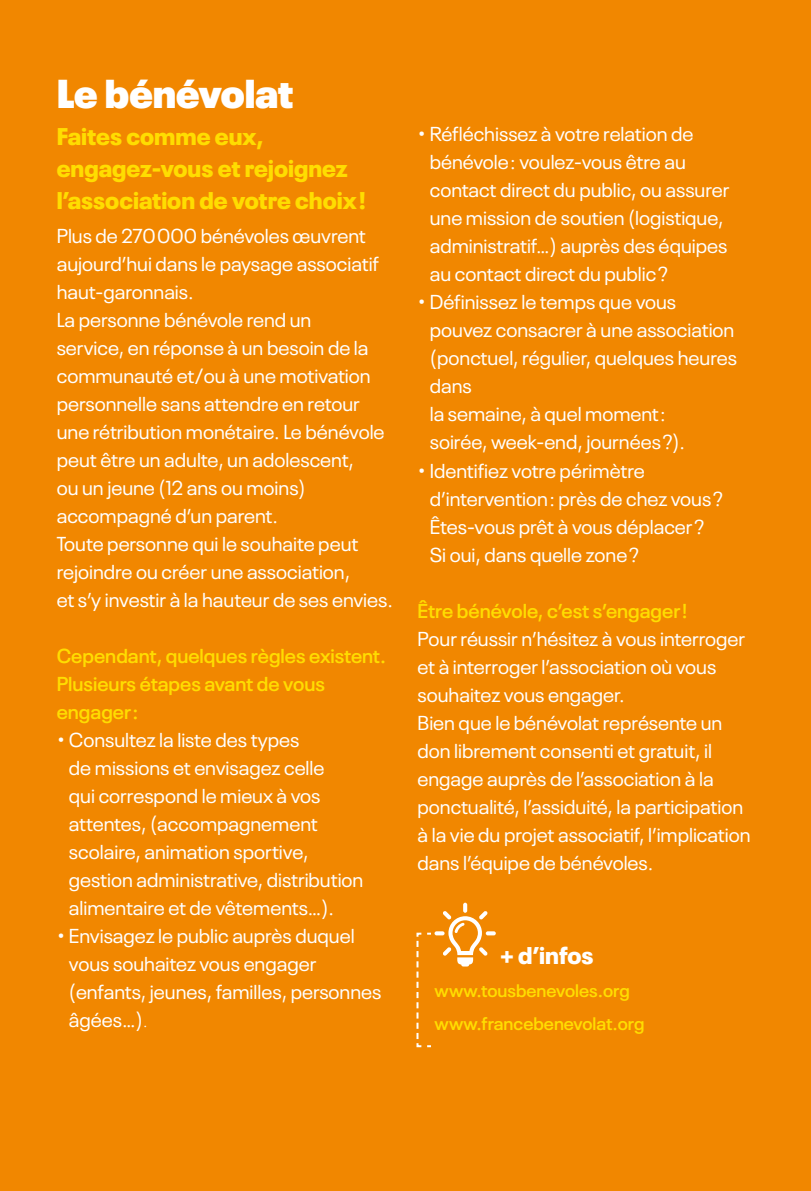
<style>
.page{position:relative;width:811px;height:1191px;background:#f18700}
.page>*{position:absolute;margin:0;border:0;box-sizing:border-box;transform-origin:0 0}
.t1{font:900 40px "Neue Plak";color:#fff}
.t2{font:900 24px/32px "Neue Plak";color:#fd0}
.t3{font:900 24px "Neue Plak";color:#fff}
.t4{font:20px/28px "Neue Plak";color:#fff}
.t5{font:600 20px/28px "Neue Plak";color:#fd0}
.t6{font:600 18px/33.4px "Neue Plak";color:#fd0}
.s1{font-weight:300}
</style>
<div class="page">
<svg style="left:416px;top:932px;width:15px;height:116px"></svg>
<svg style="left:463px;top:902px;width:4px;height:10px"></svg>
<svg style="left:434px;top:931px;width:10px;height:4px"></svg>
<svg style="left:486px;top:931px;width:10px;height:4px"></svg>
<svg style="left:443px;top:911px;width:44px;height:55px"></svg>
<h1 class="t1" style="left:57px;top:60px;width:238px">Le bénévolat</h1>
<p class="t2" style="left:57px;top:118px;width:311px">Faites comme eux, engagez-vous et rejoignez l’association de votre choix !</p>
<p class="t4" style="left:57px;top:220px;width:338px">Plus de 270 000 bénévoles œuvrent aujourd’hui dans le paysage associatif haut-garonnais.<br>La personne bénévole rend un<br>service, en réponse à un besoin de la communauté et/ou à une motivation personnelle sans attendre en retour une rétribution monétaire. Le bénévole peut être un adulte, un adolescent,<br>ou un jeune (12 ans ou moins) accompagné d’un parent.<br>Toute personne qui le souhaite peut rejoindre ou créer une association,<br>et s’y investir à la hauteur de ses envies.</p>
<p class="t5" style="left:57px;top:640px;width:331px">Cependant, quelques règles existent.<br>Plusieurs étapes avant de vous engager :</p>
<p class="t4" style="left:69px;top:724px;width:296px;text-indent:-12px">• Consultez la liste des types<br>de missions et envisagez celle<br>qui correspond le mieux à vos attentes, (accompagnement scolaire, animation sportive, gestion administrative, distribution alimentaire et de vêtements…).</p>
<p class="t4" style="left:69px;top:920px;width:314px;text-indent:-12px">• Envisagez le public auprès duquel vous souhaitez vous engager (enfants, jeunes, familles, personnes âgées…)<span class="s1">.</span></p>
<p class="t4" style="left:430px;top:118px;width:301px;text-indent:-12px">• Réfléchissez à votre relation de bénévole : voulez-vous être au contact direct du public, ou assurer une mission de soutien (logistique, administratif…) auprès des équipes au contact direct du public ?</p>
<p class="t4" style="left:430px;top:286px;width:309px;text-indent:-12px">• Définissez le temps que vous pouvez consacrer à une association (ponctuel, régulier, quelques heures dans<br>la semaine, à quel moment :<br>soirée, week-end, journées ?).</p>
<p class="t4" style="left:430px;top:454px;width:295px;text-indent:-12px">• Identifiez votre périmètre d’intervention : près de chez vous ?<br>Êtes-vous prêt à vous déplacer ?<br>Si oui, dans quelle zone ?</p>
<p class="t5" style="left:417px;top:594px;width:272px">Être bénévole, c’est s’engager !</p>
<p class="t4" style="left:417px;top:622px;width:334px">Pour réussir n’hésitez à vous interroger et à interroger l’association où vous souhaitez vous engager.<br>Bien que le bénévolat représente un don librement consenti et gratuit, il engage auprès de l’association à la ponctualité, l’assiduité, la participation à la vie du projet associatif, l’implication dans l’équipe de bénévoles.</p>
<p class="t3" style="left:500px;top:935px;width:95px">+ d’infos</p>
<p class="t6" style="left:434px;top:972px;width:211px">www.tousbenevoles.org www.francebenevolat.org</p>
</div>
